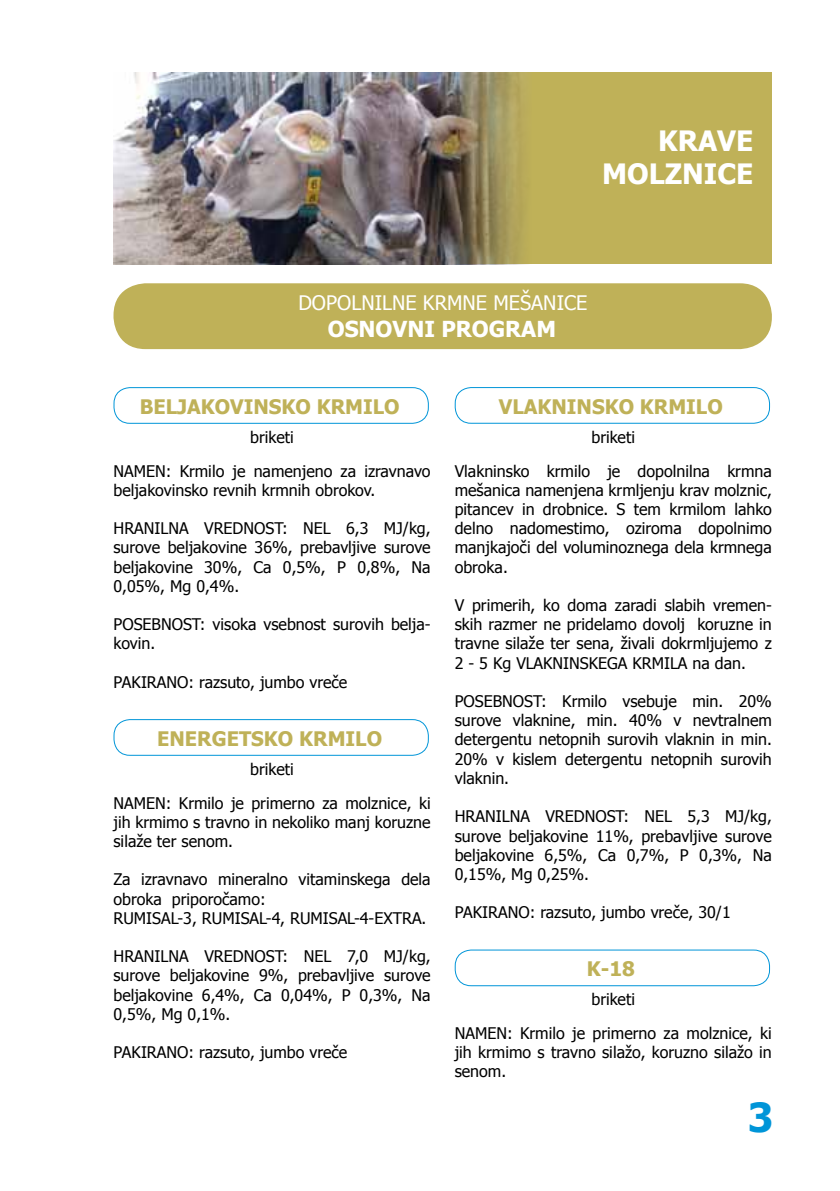
<style>
.page{position:relative;width:840px;height:1191px;background:#fff}
.page>*{position:absolute;margin:0;border:0;box-sizing:border-box;transform-origin:0 0}
.t1{font:700 40px "Tahoma";color:#0095d8}
.t2{font:700 28px/33.6px "Tahoma";color:#fff;text-align:right}
.t3{font:700 22px "Tahoma";color:#fff}
.t4{font:700 20px "Tahoma";color:#bfb158}
.t5{font:20px "Tahoma";color:#fff}
.t6{font:16px/19.2px "Tahoma";color:#000;text-align:justify}
</style>
<div class="page">
<div style="left:113px;top:72px;width:658px;height:192px;background:#bfb158"></div>
<img style="left:113px;top:72px;width:413px;height:192px">
<div style="left:113px;top:283px;width:658px;height:66px;background:#bfb158;border-radius:32px"></div>
<div style="left:113px;top:387px;width:315px;height:37px;border:1px solid #0095d8;border-radius:16px"></div>
<div style="left:113px;top:719px;width:315px;height:37px;border:1px solid #0095d8;border-radius:16px"></div>
<div style="left:454px;top:387px;width:315px;height:37px;border:1px solid #0095d8;border-radius:16px"></div>
<div style="left:454px;top:949px;width:315px;height:37px;border:1px solid #0095d8;border-radius:16px"></div>
<h2 class="t2" style="left:602px;top:122px;width:153px">KRAVE<br>MOLZNICE</h2>
<p class="t5" style="left:298px;top:290px;width:290px">DOPOLNILNE KRMNE MEŠANICE</p>
<h3 class="t3" style="left:327px;top:313px;width:230px">OSNOVNI PROGRAM</h3>
<p class="t4" style="left:140px;top:392px;width:261px">BELJAKOVINSKO KRMILO</p>
<p class="t6" style="left:113px;top:419px;width:318px;line-height:33.6px;text-align:center">briketi<br>NAMEN: Krmilo je namenjeno za izravnavo</p>
<p class="t6" style="left:113px;top:479px;width:263px">beljakovinsko revnih krmnih obrokov.</p>
<p class="t6" style="left:113px;top:518px;width:318px">HRANILNA VREDNOST: NEL 6,3 MJ/kg, surove beljakovine 36%, prebavljive surove beljakovine 30%, Ca 0,5%, P 0,8%, Na 0,05%, Mg 0,4%.</p>
<p class="t6" style="left:113px;top:614px;width:318px">POSEBNOST: visoka vsebnost surovih belja&shy;kovin.</p>
<p class="t6" style="left:113px;top:671px;width:235px">PAKIRANO: razsuto, jumbo vreče</p>
<p class="t4" style="left:157px;top:724px;width:226px">ENERGETSKO KRMILO</p>
<p class="t6" style="left:113px;top:751px;width:318px;line-height:33.6px;text-align:center">briketi<br>NAMEN: Krmilo je primerno za molznice, ki</p>
<p class="t6" style="left:113px;top:811px;width:318px">jih krmimo s travno in nekoliko manj koruzne silaže ter senom.</p>
<p class="t6" style="left:113px;top:869px;width:318px;text-align:left">Za izravnavo mineralno vitaminskega dela obroka priporočamo:<br>RUMISAL-3, RUMISAL-4, RUMISAL-4-EXTRA.</p>
<p class="t6" style="left:113px;top:946px;width:318px">HRANILNA VREDNOST: NEL 7,0 MJ/kg, surove beljakovine 9%, prebavljive surove beljakovine 6,4%, Ca 0,04%, P 0,3%, Na 0,5%, Mg 0,1%.</p>
<p class="t6" style="left:113px;top:1042px;width:235px">PAKIRANO: razsuto, jumbo vreče</p>
<p class="t4" style="left:498px;top:392px;width:225px">VLAKNINSKO KRMILO</p>
<p class="t6" style="left:454px;top:419px;width:318px;line-height:33.6px;text-align:center">briketi<br>Vlakninsko krmilo je dopolnilna krmna</p>
<p class="t6" style="left:454px;top:479px;width:318px">mešanica namenjena krmljenju krav molznic, pitancev in drobnice. S tem krmilom lahko delno nadomestimo, oziroma dopolnimo manjkajoči del voluminoznega dela krmnega obroka.</p>
<p class="t6" style="left:454px;top:595px;width:318px">V primerih, ko doma zaradi slabih vremen&shy;skih razmer ne pridelamo dovolj koruzne in travne silaže ter sena, živali dokrmljujemo z 2 - 5 Kg VLAKNINSKEGA KRMILA na dan.</p>
<p class="t6" style="left:454px;top:691px;width:318px">POSEBNOST: Krmilo vsebuje min. 20% surove vlaknine, min. 40% v nevtralnem detergentu netopnih surovih vlaknin in min.<br>20% v kislem detergentu netopnih surovih vlaknin.</p>
<p class="t6" style="left:454px;top:806px;width:318px">HRANILNA VREDNOST: NEL 5,3 MJ/kg, surove beljakovine 11%, prebavljive surove beljakovine 6,5%, Ca 0,7%, P 0,3%, Na 0,15%, Mg 0,25%.</p>
<p class="t6" style="left:454px;top:902px;width:277px">PAKIRANO: razsuto, jumbo vreče, 30/1</p>
<p class="t4" style="left:586px;top:955px;width:50px">K-18</p>
<p class="t6" style="left:454px;top:982px;width:318px;line-height:33.6px;text-align:center">briketi<br>NAMEN: Krmilo je primerno za molznice, ki</p>
<p class="t6" style="left:454px;top:1042px;width:318px">jih krmimo s travno silažo, koruzno silažo in senom.</p>
<h1 class="t1" style="left:747px;top:1089px;width:27px">3</h1>
</div>
